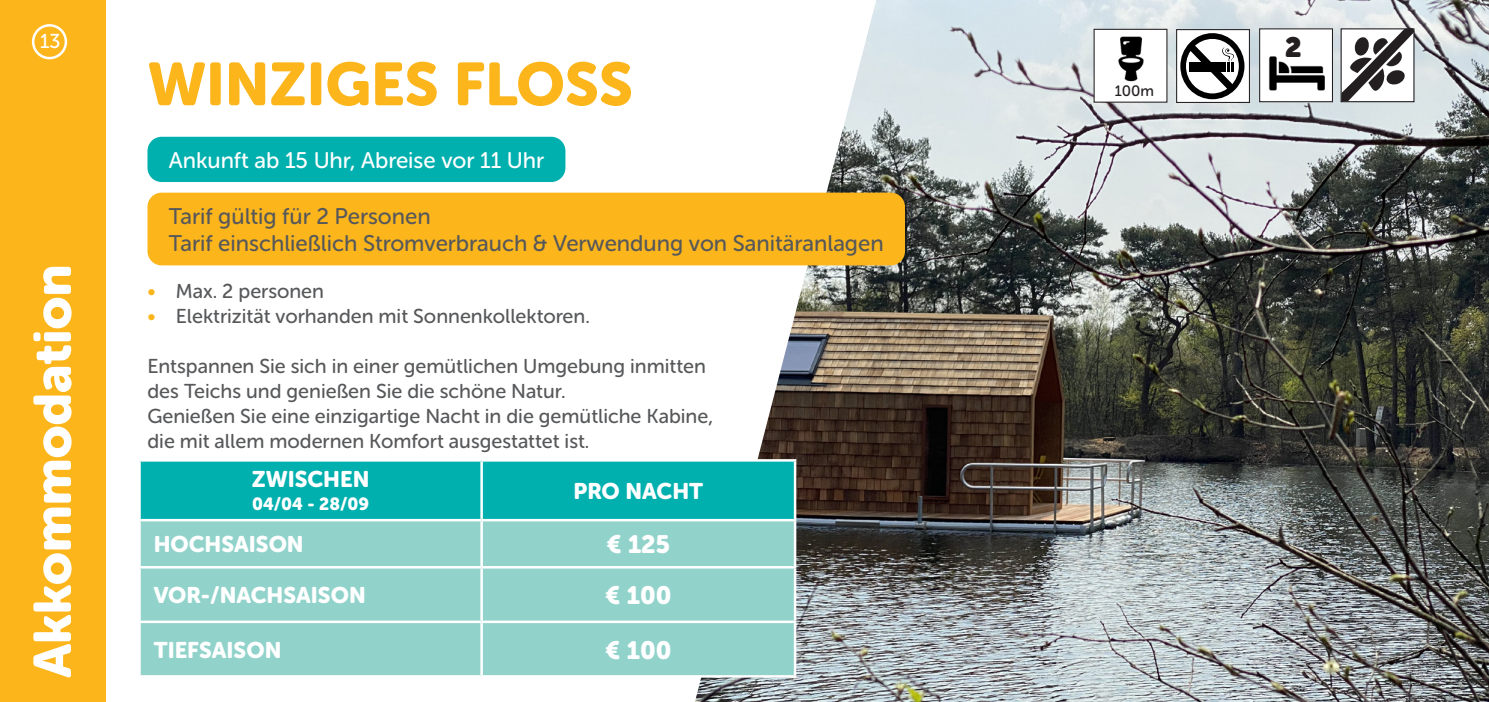
<style>
.page{position:relative;width:1489px;height:702px;background:#fff}
.page>*{position:absolute;margin:0;border:0;box-sizing:border-box;transform-origin:0 0}
.Paragraph_Style_1{font:60px "Museo Sans Rounded 900";color:#fcb61c}
.Paragraph_Style_1-2{font:52.5px "Museo Sans Rounded 900";color:#fff}
.t1{font:28px "Museo Sans Rounded";color:#231f20}
.Paragraph_Style_1-3{font:25px "Museo Sans Rounded 900";color:#fff}
.arcering_geel{font:22.5px/27.5px "Museo Sans Rounded 500";color:#57585a}
.Paragraph_Style_1-4{font:22.5px "Museo Sans Rounded 900";color:#fff}
.arcering_aankomst{font:22.5px "Museo Sans Rounded 500";color:#fff}
.t2{font:20px/25px "Museo Sans Rounded 500";color:#57585a}
.t3{font:20px "Museo Sans Rounded 500";color:#fff}
.Paragraph_Style_1-5{font:17.5px "Museo Sans Rounded 900";color:#fff}
.t4{font:15px "Museo Sans Rounded 500";color:#231f20}
.s1{color:#fcb61c}
</style>
<div class="page">
<img style="left:876px;top:0;width:612px;height:702px">
<svg style="left:148px;top:2px;width:728px;height:700px"></svg>
<div style="left:147px;top:137px;width:418px;height:45px;background:#00b0af;border-radius:14px"></div>
<div style="left:147px;top:193px;width:758px;height:72px;background:#fcb61c;border-radius:14px"></div>
<svg style="left:1340px;top:28px;width:74px;height:74px"></svg>
<div style="left:0;top:0;width:106px;height:702px;background:#fcb61c"></div>
<div style="left:32px;top:24px;width:35px;height:35px;border:2px solid #fff;border-radius:50%"></div>
<div style="left:1258px;top:28px;width:74px;height:74px;background:#fff;border:1px solid #241f21"></div>
<div style="left:141px;top:461px;width:652px;height:58px;background:#00b0af"></div>
<div style="left:141px;top:521px;width:652px;height:154px;background:#91d3cb"></div>
<hr style="left:138px;top:459px;width:343px;height:2px;background:#fff">
<hr style="left:481px;top:459px;width:315px;height:2px;background:#fff">
<hr style="left:480px;top:461px;width:3px;height:58px;background:#fff">
<hr style="left:793px;top:461px;width:3px;height:58px;background:#fff">
<hr style="left:138px;top:519px;width:343px;height:2px;background:#fff">
<hr style="left:481px;top:519px;width:315px;height:2px;background:#fff">
<hr style="left:480px;top:521px;width:3px;height:45px;background:#fff">
<hr style="left:793px;top:521px;width:3px;height:45px;background:#fff">
<hr style="left:138px;top:566px;width:343px;height:2px;background:#fff">
<hr style="left:481px;top:566px;width:315px;height:2px;background:#fff">
<hr style="left:480px;top:568px;width:3px;height:52px;background:#fff">
<hr style="left:793px;top:568px;width:3px;height:52px;background:#fff">
<hr style="left:138px;top:620px;width:343px;height:3px;background:#fff">
<hr style="left:481px;top:620px;width:315px;height:3px;background:#fff">
<hr style="left:480px;top:623px;width:3px;height:52px;background:#fff">
<hr style="left:793px;top:623px;width:3px;height:52px;background:#fff">
<hr style="left:138px;top:675px;width:343px;height:2px;background:#fff">
<hr style="left:481px;top:675px;width:315px;height:2px;background:#fff">
<div style="left:1175px;top:29px;width:74px;height:74px;background:#fff;border:1px solid #241f21"></div>
<svg style="left:1180px;top:33px;width:64px;height:66px"></svg>
<img style="left:1269px;top:56px;width:56px;height:35px">
<div style="left:1093px;top:29px;width:74px;height:74px;background:#fff"></div>
<img style="left:1118px;top:36px;width:26px;height:46px">
<p class="t3" style="left:40px;top:30px;width:22px">13</p>
<p class="t1" style="left:1284px;top:30px;width:18px">2</p>
<p class="Paragraph_Style_1-2" style="left:23px;top:677px;width:415px;rotate:-90deg">Akkommodation</p>
<p class="Paragraph_Style_1" style="left:147px;top:50px;width:487px">WINZIGES FLOSS</p>
<p class="arcering_aankomst" style="left:169px;top:148px;width:377px">Ankunft ab 15 Uhr, Abreise vor 11 Uhr</p>
<p class="arcering_geel" style="left:169px;top:202px;width:716px">Tarif gültig für 2 Personen<br>Tarif einschließlich Stromverbrauch &amp; Verwendung von Sanitäranlagen</p>
<p class="t2" style="left:147px;top:278px;width:178px"><span class="s1">•</span> Max. 2 personen</p>
<p class="t2" style="left:147px;top:303px;width:444px"><span class="s1">•</span> Elektrizität vorhanden mit Sonnenkollektoren.</p>
<p class="t2" style="left:147px;top:353px;width:560px">Entspannen Sie sich in einer gemütlichen Umgebung inmitten des Teichs und genießen Sie die schöne Natur.</p>
<p class="t2" style="left:147px;top:403px;width:567px">Genießen Sie eine einzigartige Nacht in die gemütliche Kabine, die mit allem modernen Komfort ausgestattet ist.</p>
<p class="Paragraph_Style_1-4" style="left:252px;top:466px;width:119px">ZWISCHEN</p>
<p class="Paragraph_Style_1-5" style="left:252px;top:494px;width:119px">04/04 - 28/09</p>
<p class="Paragraph_Style_1-4" style="left:573px;top:478px;width:131px">PRO NACHT</p>
<p class="Paragraph_Style_1-4" style="left:154px;top:531px;width:151px">HOCHSAISON</p>
<p class="Paragraph_Style_1-3" style="left:606px;top:530px;width:65px">€ 125</p>
<p class="Paragraph_Style_1-4" style="left:154px;top:582px;width:213px">VOR-/NACHSAISON</p>
<p class="Paragraph_Style_1-3" style="left:605px;top:581px;width:68px">€ 100</p>
<p class="Paragraph_Style_1-4" style="left:154px;top:637px;width:129px">TIEFSAISON</p>
<p class="Paragraph_Style_1-3" style="left:605px;top:635px;width:68px">€ 100</p>
<p class="t4" style="left:1114px;top:83px;width:41px">100m</p>
</div>
